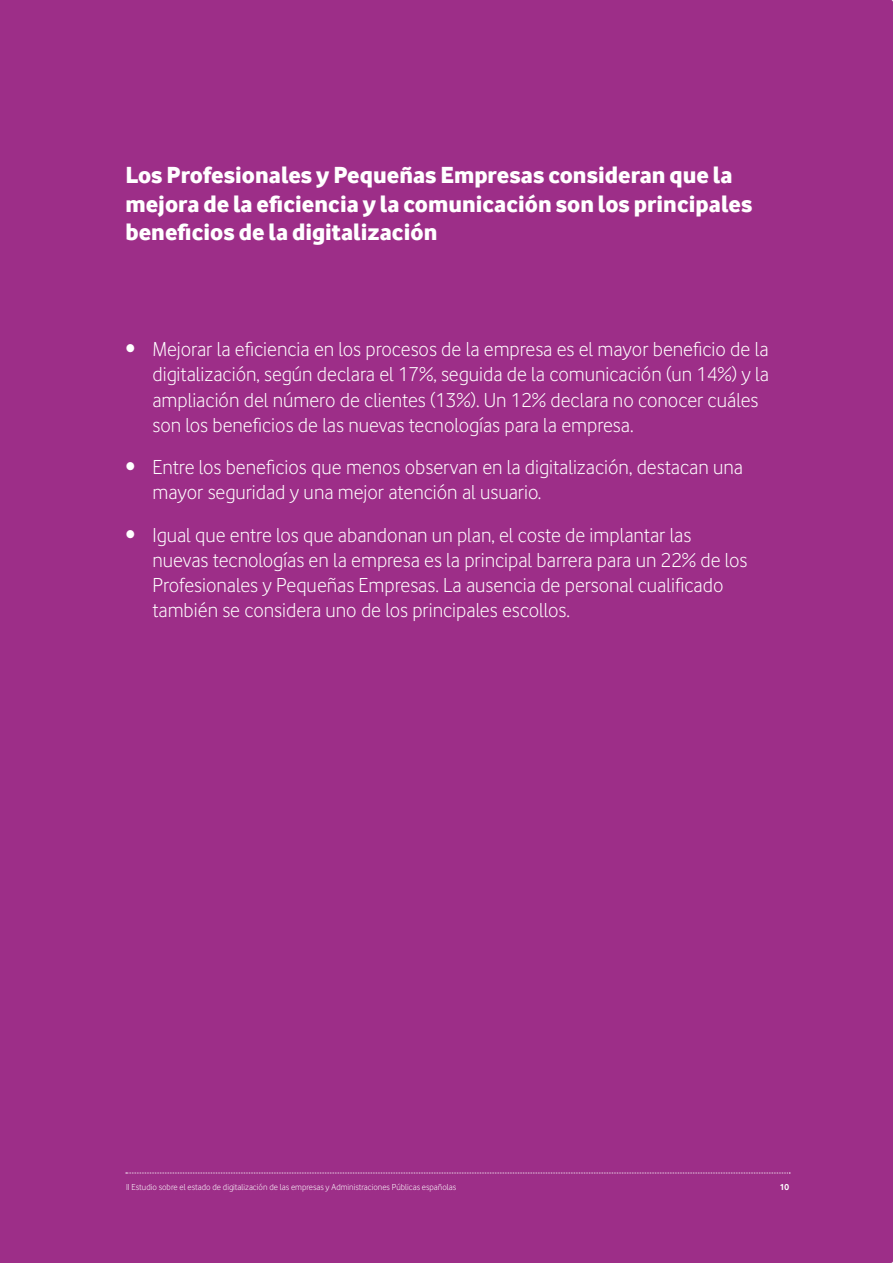
<style>
.page{position:relative;width:893px;height:1263px;background:#9d2e88}
.page>*{position:absolute;margin:0;border:0;box-sizing:border-box;transform-origin:0 0}
.t1{font:24px/28.8px "Vodafone Ex B";color:#fff}
.t2{font:21px/25.2px "Vodafone Lt";color:#fff}
.t3{font:9px "Vodafone Lt";color:#fff}
.t4{font:700 9px "Vodafone Rg";color:#fff}
</style>
<div class="page">
<svg style="left:126px;top:1172px;width:664px;height:1px"></svg>
<p class="t1" style="left:125px;top:160px;width:629px">Los Profesionales y Pequeñas Empresas consideran que la mejora de la eficiencia y la comunicación son los principales beneficios de la digitalización</p>
<p class="t2" style="left:152px;top:337px;width:618px;text-indent:-27px">• Mejorar la eficiencia en los procesos de la empresa es el mayor beneficio de la digitalización, según declara el 17%, seguida de la comunicación (un 14%) y la ampliación del número de clientes (13%). Un 12% declara no conocer cuáles son los beneficios de las nuevas tecnologías para la empresa.</p>
<p class="t2" style="left:152px;top:454px;width:592px;text-indent:-27px">• Entre los beneficios que menos observan en la digitalización, destacan una mayor seguridad y una mejor atención al usuario.</p>
<p class="t2" style="left:152px;top:522px;width:597px;text-indent:-27px">• Igual que entre los que abandonan un plan, el coste de implantar las nuevas tecnologías en la empresa es la principal barrera para un 22% de los Profesionales y Pequeñas Empresas. La ausencia de personal cualificado también se considera uno de los principales escollos.</p>
<p class="t3" style="left:126px;top:1182px;width:332px">II Estudio sobre el estado de digitalización de las empresas y Administraciones Públicas españolas</p>
<p class="t4" style="left:780px;top:1182px;width:11px">10</p>
</div>
